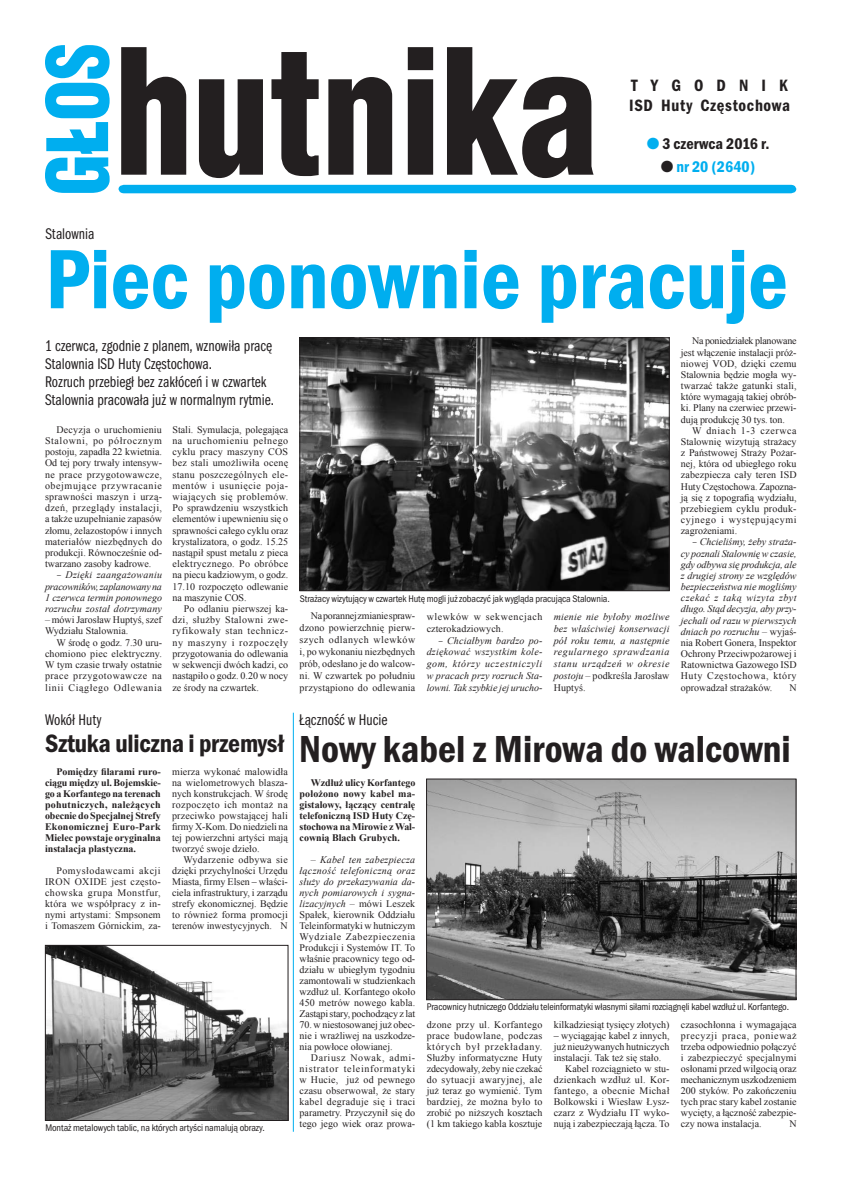
<style>
.page{position:relative;width:842px;height:1191px;background:#fff}
.page>*{position:absolute;margin:0;border:0;box-sizing:border-box;transform-origin:0 0}
.t1{font:600 condensed 87px "Franklin Got Itc TEE";color:#00aeef}
.t2{font:600 condensed 39px "Franklin Got Itc TEE";color:#231f20}
.t3{font:600 condensed 26px "Franklin Got Itc TEE";letter-spacing:-.01em;color:#231f20}
.t4{font:600 condensed 17px/20px "Franklin Got Itc TEE";letter-spacing:.04em;color:#231f20}
.t5{font:16px/18px "Franklin Got Itc TEE Book Comp";color:#231f20}
.t6{font:600 condensed 16px/22.7px "Franklin Got Itc TEE";color:#231f20;text-align:center}
.t7{font:10px/11px "Times New Roman";color:#231f20;text-align:justify}
.t8{font:italic 10px/11.2px "Times New Roman";letter-spacing:.005em;color:#231f20;text-align:justify}
.t9{font:700 10px/11px "Times New Roman";color:#231f20;text-align:justify}
.t10{font:condensed 10px "Franklin Got Itc TEE";letter-spacing:-.01em;color:#231f20}
.t11{font:10px/11.7px "Times New Roman";letter-spacing:.055em;color:#231f20}
.t12{font:10px "Times New Roman";letter-spacing:.025em;color:#231f20}
.t13{font:10px "Times New Roman";letter-spacing:.035em;color:#231f20}
.s1{font-family:"Dixieland Normal";font-weight:400;font-stretch:normal;color:#00aeef}
.s2{font-family:"Dixieland Normal";font-weight:400;font-stretch:normal}
.s3{color:#00aeef}
.s4{font-family:"Minion Pro"}
.s5{font-style:italic}
.s6{font-style:normal}
</style>
<div class="page">
<div style="left:119px;top:185px;width:677px;height:8px;background:#00aeef"></div>
<svg style="left:45px;top:45px;width:65px;height:148px"></svg>
<svg style="left:121px;top:47px;width:473px;height:131px;fill:#231f20"></svg>
<img style="left:47px;top:947px;width:239px;height:171px">
<div style="left:45px;top:945px;width:243px;height:175px;border:1px solid #231f20"></div>
<img style="left:302px;top:339px;width:365px;height:250px">
<div style="left:300px;top:337px;width:369px;height:254px;border:1px solid #231f20"></div>
<img style="left:428px;top:780px;width:366px;height:218px">
<div style="left:426px;top:778px;width:370px;height:222px;border:1px solid #231f20"></div>
<hr style="left:293px;top:712px;width:1px;height:419px;background:#00aeef">
<h3 class="t4" style="left:629px;top:75px;width:162px">tygodnik<br>ISD Huty Częstochowa</h3>
<h3 class="t6" style="left:647px;top:133px;width:124px"><span class="s1">l</span> 3 czerwca 2016 r. <span class="s2">l</span> <span class="s3">nr 20 (2640)</span></h3>
<h3 class="t5" style="left:45px;top:225px;width:51px">Stalownia</h3>
<h1 class="t1" style="left:45px;top:230px;width:744px">Piec ponownie pracuje</h1>
<h3 class="t5" style="left:45px;top:336px;width:230px">1 czerwca, zgodnie z planem, wznowiła pracę Stalownia ISD Huty Częstochowa.<br>Rozruch przebiegł bez zakłóceń i w czwartek Stalownia pracowała już w normalnym rytmie.</h3>
<p class="t7" style="left:172px;top:423px;width:117px">Stali. Symulacja, polegająca na uruchomieniu pełnego cyklu pracy maszyny COS bez stali umożliwiła ocenę stanu poszczególnych ele&shy;mentów i usunięcie poja&shy;wiających się problemów.<br>Po sprawdzeniu wszystkich elementów i upewnieniu się o sprawności całego cyklu oraz krystalizatora, o godz. 15.25 nastąpił spust metalu z pieca elektrycznego. Po obróbce na piecu kadziowym, o godz.<br>17.10 rozpoczęto odlewanie na maszynie COS.</p>
<p class="t7" style="left:172px;top:603px;width:117px;text-indent:11px">Po odlaniu pierwszej ka&shy;dzi, służby Stalowni zwe&shy;ryfikowały stan technicz&shy;ny maszyny i rozpoczęły przygotowania do odlewania w sekwencji dwóch kadzi, co nastąpiło o godz. 0.20 w nocy ze środy na czwartek.</p>
<p class="t7" style="left:300px;top:609px;width:117px;line-height:11.9px;text-indent:11px">Na porannej zmianie spraw&shy;dzono powierzchnię pierw&shy;szych odlanych wlewków i, po wykonaniu niezbędnych prób, odesłano je do walcow&shy;ni. W czwartek po południu przystąpiono do odlewania</p>
<p class="t11" style="left:427px;top:611px;width:117px">wlewków w sekwencjach czterokadziowych.</p>
<p class="t7" style="left:45px;top:423px;width:119px;text-indent:11px">Decyzja o uruchomieniu Stalowni, po półrocznym postoju, zapadła 22 kwietnia.<br>Od tej pory trwały intensyw&shy;ne prace przygotowawcze, obejmujące przywracanie sprawności maszyn i urzą&shy;dzeń, przeglądy instalacji, a także uzupełnianie zapasów złomu, żelazostopów i innych materiałów niezbędnych do produkcji. Równocześnie od&shy;twarzano zasoby kadrowe.</p>
<p class="t8" style="left:45px;top:569px;width:119px;text-indent:11px"><span class="s4">–</span> Dzięki zaangażowaniu pracowników, zaplanowany na 1 czerwca termin ponownego rozruchu został dotrzymany</p>
<p class="t7" style="left:45px;top:614px;width:118px"><span class="s5">–</span> mówi Jarosław Huptyś, szef<br>Wydziału Stalownia.</p>
<p class="t7" style="left:45px;top:636px;width:119px;text-indent:11px">W środę o godz. 7.30 uru&shy;chomiono piec elektryczny.<br>W tym czasie trwały ostatnie prace przygotowawcze na linii Ciągłego Odlewania</p>
<p class="t10" style="left:300px;top:593px;width:311px">Strażacy wizytujący w czwartek Hutę mogli już zobaczyć jak wygląda pracująca Stalownia.</p>
<p class="t8" style="left:554px;top:611px;width:117px;line-height:11.7px">mienie nie byłoby możliwe bez właściwiej konserwacji pół roku temu, a następnie regularnego sprawdzania stanu urządzeń w okresie postoju – <span class="s6">podkreśla Jarosław Huptyś.</span></p>
<p class="t8" style="left:427px;top:634px;width:117px;line-height:11.7px;text-indent:11px"><span class="s4">–</span> Chciałbym bardzo po&shy;dziękować wszystkim kole&shy;gom, którzy uczestniczyli w pracach przy rozruch Sta&shy;lowni. Tak szybkie jej urucho-</p>
<p class="t7" style="left:681px;top:335px;width:117px;text-indent:11px">Na poniedziałek planowane jest włączenie instalacji próż&shy;niowej VOD, dzięki czemu Stalownia będzie mogła wy&shy;twarzać także gatunki stali, które wymagają takiej obrób&shy;ki. Plany na czerwiec przewi&shy;dują produkcję 30 tys. ton.</p>
<p class="t7" style="left:681px;top:425px;width:117px;text-indent:11px">W dniach 1-3 czerwca Stalownię wizytują strażacy z Państwowej Straży Pożar&shy;nej, która od ubiegłego roku zabezpiecza cały teren ISD Huty Częstochowa. Zapozna&shy;ją się z topografią wydziału, przebiegiem cyklu produk&shy;cyjnego i występującymi zagrożeniami.</p>
<p class="t8" style="left:681px;top:536px;width:117px;text-indent:11px"><span class="s4">–</span> Chcieliśmy, żeby straża&shy;cy poznali Stalownię w czasie, gdy odbywa się produkcja, ale z drugiej strony ze względów bezpieczeństwa nie mogliśmy czekać z taką wizyta zbyt długo. Stąd decyzja, aby przy&shy;jechali od razu w pierwszych dniach po rozruchu – <span class="s6">wyjaś&shy;nia Robert Gonera, Inspektor Ochrony Przeciwpożarowej i Ratownictwa Gazowego ISD Huty Częstochowa, który oprowadzał strażaków.</span></p>
<p class="t7" style="left:789px;top:681px;width:9px">N</p>
<h3 class="t5" style="left:45px;top:710px;width:58px">Wokół Huty</h3>
<h3 class="t3" style="left:45px;top:728px;width:241px">Sztuka uliczna i przemysł</h3>
<p class="t9" style="left:45px;top:765px;width:117px;text-indent:11px">Pomiędzy filarami ruro&shy;ciągu między ul. Bojemskie&shy;go a Korfantego na terenach pohutniczych, należących obecnie do Specjalnej Strefy Ekonomicznej Euro-Park Mielec powstaje oryginalna instalacja plastyczna.</p>
<p class="t7" style="left:45px;top:864px;width:117px;text-indent:11px">Pomysłodawcami akcji IRON OXIDE jest często&shy;chowska grupa Monstfur, która we współpracy z in&shy;nymi artystami: Smpsonem i Tomaszem Górnickim, za-</p>
<p class="t7" style="left:172px;top:765px;width:117px">mierza wykonać malowidła na wielometrowych blasza&shy;nych konstrukcjach. W środę rozpoczęto ich montaż na przeciwko powstającej hali firmy X-Kom. Do niedzieli na tej powierzchni artyści mają tworzyć swoje dzieło.</p>
<p class="t7" style="left:172px;top:853px;width:117px;text-indent:11px">Wydarzenie odbywa sie dzięki przychylności Urzędu Miasta, firmy Elsen – właści&shy;ciela infrastruktury, i zarządu strefy ekonomicznej. Będzie to również forma promocji terenów inwestycyjnych. N</p>
<p class="t10" style="left:45px;top:1122px;width:221px">Montaż metalowych tablic, na których artyści namalują obrazy.</p>
<h3 class="t5" style="left:299px;top:710px;width:90px">Łączność w Hucie</h3>
<h2 class="t2" style="left:299px;top:726px;width:493px">Nowy kabel z Mirowa do walcowni</h2>
<p class="t9" style="left:300px;top:776px;width:117px;text-indent:11px">Wzdłuż ulicy Korfantego położono nowy kabel ma&shy;gistalowy, łączący centralę telefoniczną ISD Huty Czę&shy;stochowa na Mirowie z Wal&shy;cownią Blach Grubych.</p>
<p class="t7" style="left:300px;top:853px;width:117px;text-indent:11px"><span class="s5">– Kabel ten zabezpiecza łączność telefoniczną oraz służy do przekazywania da&shy;nych pomiarowych i sygna&shy;lizacyjnych –</span> mówi Leszek Spałek, kierownik Oddziału Teleinformatyki w hutniczym Wydziale Zabezpieczenia Produkcji i Systemów IT. To właśnie pracownicy tego od&shy;działu w ubiegłym tygodniu zamontowali w studzienkach wzdłuż ul. Korfantego około 450 metrów nowego kabla.<br>Zastąpi stary, pochodzący z lat</p>
<p class="t7" style="left:300px;top:1018px;width:117px">70. w niestosowanej już obec&shy;nie i wrażliwej na uszkodze&shy;nia powłoce ołowianej.</p>
<p class="t7" style="left:300px;top:1051px;width:117px;text-indent:11px">Dariusz Nowak, admi&shy;nistrator teleinformatyki w Hucie, już od pewnego czasu obserwował, że stary kabel degraduje się i traci parametry. Przyczynił się do tego jego wiek oraz prowa-</p>
<p class="t10" style="left:427px;top:1001px;width:364px">Pracownicy hutniczego Oddziału teleinformatyki własnymi siłami rozciągnęli kabel wzdłuż ul. Korfantego.</p>
<p class="t7" style="left:427px;top:1019px;width:117px">dzone przy ul. Korfantego prace budowlane, podczas których był przekładany.<br>Służby informatyczne Huty zdecydowały, żeby nie czekać do sytuacji awaryjnej, ale już teraz go wymienić. Tym bardziej, że można było to zrobić po niższych kosztach (1 km takiego kabla kosztuje</p>
<p class="t7" style="left:554px;top:1019px;width:117px">kilkadziesiąt tysięcy złotych)</p>
<p class="t7" style="left:554px;top:1030px;width:117px">– wyciągając kabel z innych,</p>
<p class="t7" style="left:554px;top:1041px;width:117px">już nieużywanych hutniczych</p>
<p class="t7" style="left:554px;top:1052px;width:109px">instalacji. Tak też się stało.</p>
<p class="t7" style="left:565px;top:1063px;width:106px">Kabel rozciągnieto w stu-</p>
<p class="t12" style="left:554px;top:1073px;width:117px">dzienkach wzdłuż ul. Kor-</p>
<p class="t13" style="left:554px;top:1084px;width:117px">fantego, a obecnie Michał</p>
<p class="t7" style="left:554px;top:1096px;width:117px">Bolkowski i Wiesław Łysz-</p>
<p class="t7" style="left:554px;top:1107px;width:117px">czarz z Wydziału IT wyko-</p>
<p class="t7" style="left:554px;top:1118px;width:117px">nują i zabezpieczają łącza. To</p>
<p class="t7" style="left:681px;top:1019px;width:117px">czasochłonna i wymagająca precyzji praca, ponieważ trzeba odpowiednio połączyć i zabezpieczyć specjalnymi osłonami przed wilgocią oraz mechanicznym uszkodzeniem 200 styków. Po zakończeniu tych prac stary kabel zostanie wycięty, a łączność zabezpie&shy;czy nowa instalacja.</p>
<p class="t7" style="left:789px;top:1118px;width:9px">N</p>
</div>
